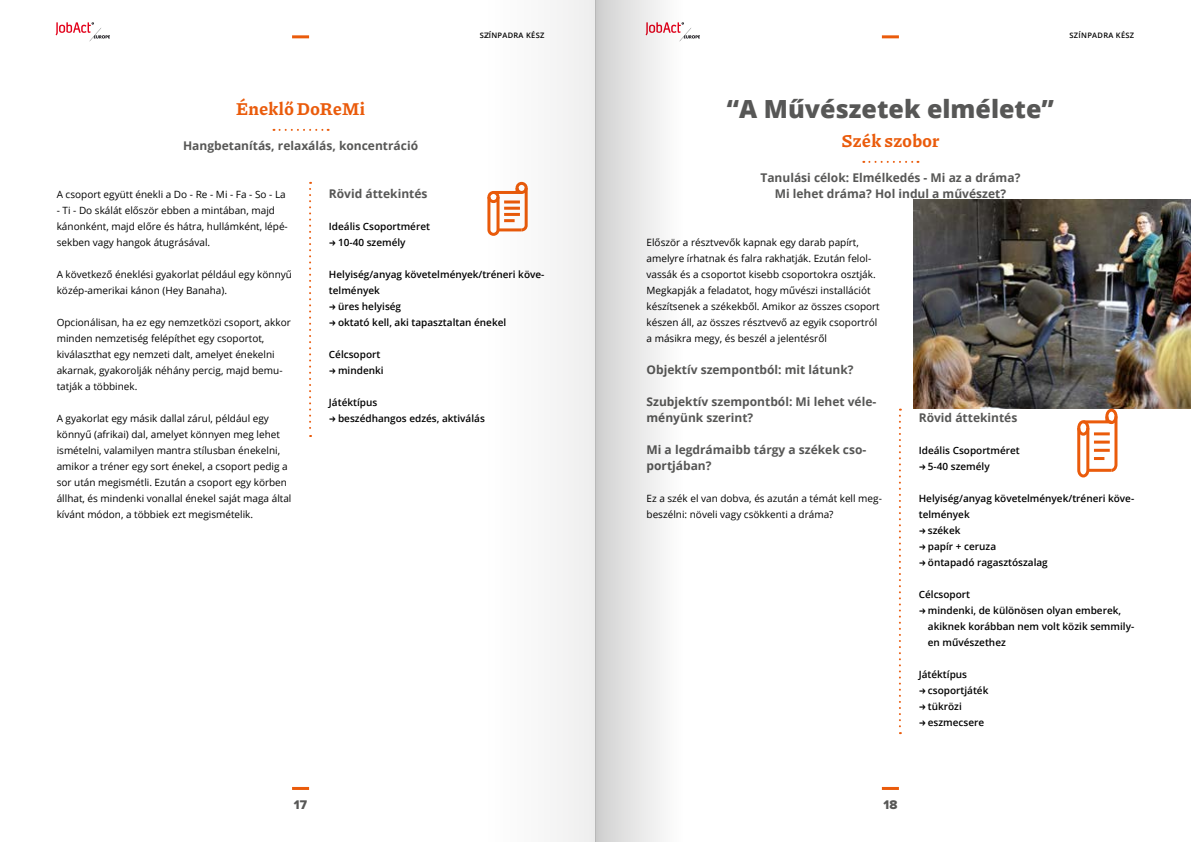
<style>
.page{position:relative;width:1191px;height:842px;background:#fff}
.page>*{position:absolute;margin:0;border:0;box-sizing:border-box;transform-origin:0 0}
.t1{font:800 25px "Open Sans";color:#575756}
.t2{font:100 18px "Piazzolla";letter-spacing:.02em;color:#ea5b0b}
.t3{font:13px "Proxima Nova Extrabld";color:#575756}
.t4{font:700 12px/16px "Open Sans";color:#575756}
.t5{font:10px/16px "Open Sans";color:#000}
.t6{font:600 10px/16px "Open Sans";color:#000}
.t7{font:600 7.5px "Open Sans";letter-spacing:.04em;color:#000}
.s1{font-family:"Piazzolla";font-weight:100;font-size:12px}
</style>
<div class="page">
<img style="left:913px;top:200px;width:278px;height:209px">
<svg style="left:273px;top:129px;width:56px;height:2px"></svg>
<svg style="left:863px;top:161px;width:55px;height:2px"></svg>
<svg style="left:309px;top:182px;width:2px;height:255px"></svg>
<svg style="left:899px;top:409px;width:2px;height:325px"></svg>
<div style="left:1105px;top:409px;width:12px;height:15px;border:3px solid #ea5b0b;border-radius:50%"></div>
<svg style="left:1077px;top:413px;width:41px;height:65px"></svg>
<hr style="left:292px;top:787px;width:17px;height:3px;background:#ea5b0b">
<hr style="left:882px;top:787px;width:17px;height:3px;background:#ea5b0b">
<hr style="left:292px;top:35px;width:17px;height:3px;background:#ea5b0b">
<hr style="left:882px;top:35px;width:17px;height:3px;background:#ea5b0b">
<img style="left:55px;top:22px;width:55px;height:20px">
<img style="left:683px;top:22px;width:17px;height:17px">
<div style="left:595px;top:0;width:88px;height:842px;background:linear-gradient(to right,#cfd0d0,#fffefe)"></div>
<div style="left:487px;top:0;width:108px;height:842px;background:#f7f7f7"></div>
<p class="t7" style="left:480px;top:31px;width:66px">SZÍNPADRA KÉSZ</p>
<p class="t7" style="left:1069px;top:31px;width:66px">SZÍNPADRA KÉSZ</p>
<h2 class="t2" style="left:236px;top:98px;width:130px">Éneklő DoReMi</h2>
<p class="t4" style="left:183px;top:137px;width:236px">Hangbetanítás, relaxálás, koncentráció</p>
<h2 class="t2" style="left:841px;top:130px;width:100px">Szék szobor</h2>
<p class="t4" style="left:760px;top:169px;width:261px;text-align:center">Tanulási célok: Elmélkedés - Mi az a dráma?<br>Mi lehet dráma? Hol indul a művészet?</p>
<h1 class="t1" style="left:727px;top:90px;width:329px">“A Művészetek elmélete”</h1>
<p class="t4" style="left:329px;top:185px;width:100px">Rövid áttekintés</p>
<p class="t6" style="left:329px;top:218px;width:103px">Ideális Csoportméret</p>
<p class="t6" style="left:329px;top:234px;width:78px"><span class="s1">→</span> 10-40 személy</p>
<p class="t6" style="left:329px;top:266px;width:217px">Helyiség/anyag követelmények/tréneri köve&shy;telmények</p>
<p class="t6" style="left:329px;top:298px;width:74px"><span class="s1">→</span> üres helyiség</p>
<p class="t6" style="left:329px;top:314px;width:179px"><span class="s1">→</span> oktató kell, aki tapasztaltan énekel</p>
<p class="t6" style="left:329px;top:346px;width:53px">Célcsoport</p>
<p class="t6" style="left:329px;top:362px;width:56px"><span class="s1">→</span> mindenki</p>
<p class="t6" style="left:329px;top:394px;width:50px">Játéktípus</p>
<p class="t6" style="left:329px;top:410px;width:157px"><span class="s1">→</span> beszédhangos edzés, aktiválás</p>
<p class="t4" style="left:918px;top:409px;width:100px">Rövid áttekintés</p>
<p class="t6" style="left:918px;top:442px;width:103px">Ideális Csoportméret</p>
<p class="t6" style="left:918px;top:458px;width:72px"><span class="s1">→</span> 5-40 személy</p>
<p class="t6" style="left:918px;top:490px;width:217px">Helyiség/anyag követelmények/tréneri köve&shy;telmények</p>
<p class="t6" style="left:918px;top:522px;width:43px"><span class="s1">→</span> székek</p>
<p class="t6" style="left:918px;top:538px;width:79px"><span class="s1">→</span> papír + ceruza</p>
<p class="t6" style="left:918px;top:554px;width:131px"><span class="s1">→</span> öntapadó ragasztószalag</p>
<p class="t6" style="left:918px;top:586px;width:53px">Célcsoport</p>
<p class="t6" style="left:928px;top:602px;width:208px;text-indent:-9px"><span class="s1">→</span> mindenki, de különösen olyan emberek, akiknek korábban nem volt közik semmily&shy;en művészethez</p>
<p class="t6" style="left:918px;top:666px;width:50px">Játéktípus</p>
<p class="t6" style="left:918px;top:682px;width:71px"><span class="s1">→</span> csoportjáték</p>
<p class="t6" style="left:918px;top:698px;width:45px"><span class="s1">→</span> tükrözi</p>
<p class="t6" style="left:918px;top:714px;width:67px"><span class="s1">→</span> eszmecsere</p>
<p class="t5" style="left:57px;top:186px;width:231px">A csoport együtt énekli a Do - Re - Mi - Fa - So - La</p>
<p class="t5" style="left:57px;top:202px;width:233px">- Ti - Do skálát először ebben a mintában, majd kánonként, majd előre és hátra, hullámként, lépé&shy;sekben vagy hangok átugrásával.</p>
<p class="t5" style="left:57px;top:266px;width:237px">A következő éneklési gyakorlat például egy könnyű közép-amerikai kánon (Hey Banaha).</p>
<p class="t5" style="left:57px;top:314px;width:236px">Opcionálisan, ha ez egy nemzetközi csoport, akkor minden nemzetiség felépíthet egy csoportot, kiválaszthat egy nemzeti dalt, amelyet énekelni akarnak, gyakorolják néhány percig, majd bemu&shy;tatják a többinek.</p>
<p class="t5" style="left:57px;top:410px;width:236px">A gyakorlat egy másik dallal zárul, például egy könnyű (afrikai) dal, amelyet könnyen meg lehet ismételni, valamilyen mantra stílusban énekelni, amikor a tréner egy sort énekel, a csoport pedig a sor után megismétli. Ezután a csoport egy körben állhat, és mindenki vonallal énekel saját maga által kívánt módon, a többiek ezt megismételik.</p>
<p class="t5" style="left:646px;top:234px;width:235px">Először a résztvevők kapnak egy darab papírt, amelyre írhatnak és falra rakhatják. Ezután felol&shy;vassák és a csoportot kisebb csoportokra osztják.<br>Megkapják a feladatot, hogy művészi installációt készítsenek a székekből. Amikor az összes csoport készen áll, az összes résztvevő az egyik csoportról a másikra megy, és beszél a jelentésről</p>
<p class="t4" style="left:646px;top:361px;width:209px">Objektív szempontból: mit látunk?</p>
<p class="t4" style="left:646px;top:393px;width:231px">Szubjektív szempontból: Mi lehet véle&shy;ményünk szerint?</p>
<p class="t4" style="left:646px;top:441px;width:221px">Mi a legdrámaibb tárgy a székek cso&shy;portjában?</p>
<p class="t5" style="left:646px;top:490px;width:237px">Ez a szék el van dobva, és azután a témát kell meg&shy;beszélni: növeli vagy csökkenti a dráma?</p>
<h3 class="t3" style="left:294px;top:798px;width:15px">17</h3>
<h3 class="t3" style="left:883px;top:798px;width:16px">18</h3>
</div>
